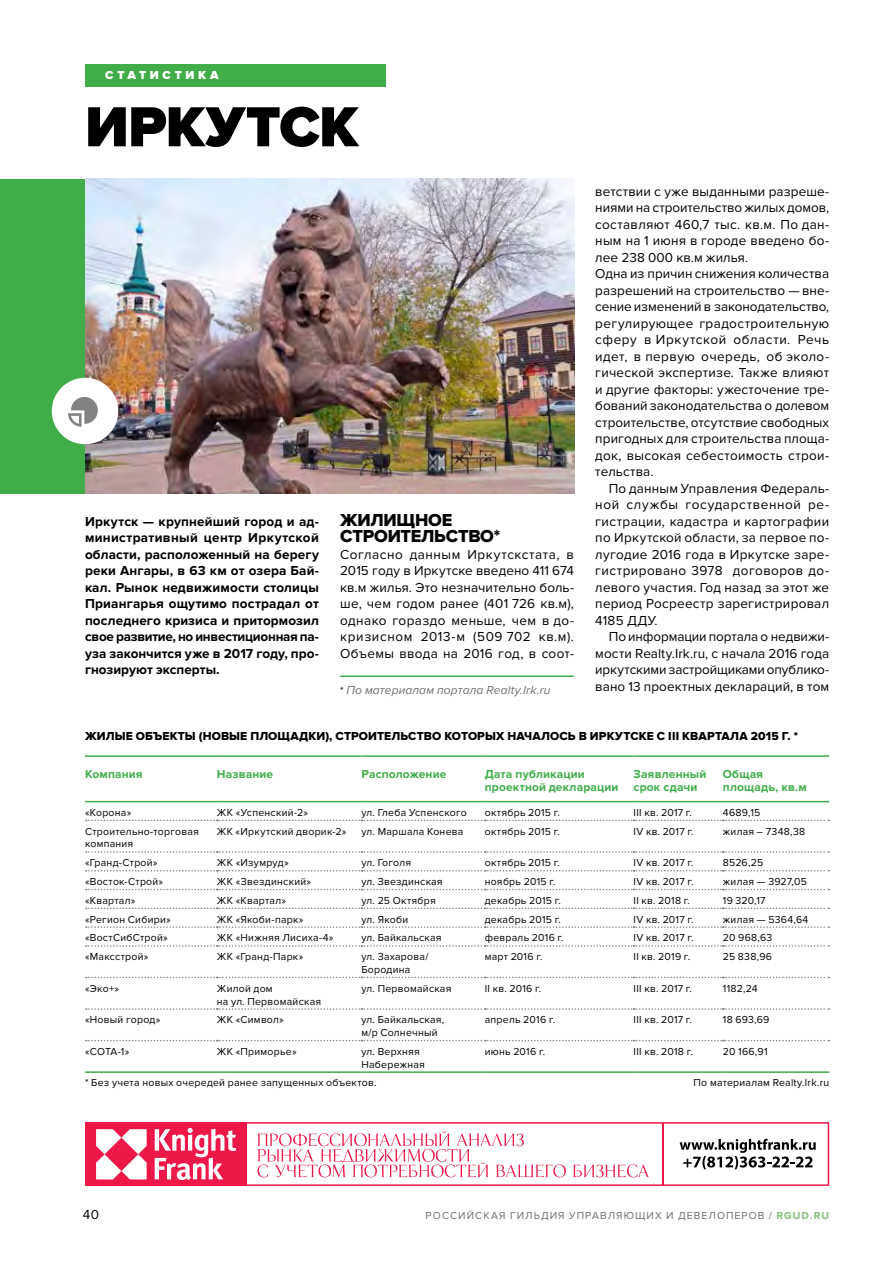
<style>
.page{position:relative;width:893px;height:1263px;background:#fff}
.page>*{position:absolute;margin:0;border:0;box-sizing:border-box;transform-origin:0 0}
.t1{font:900 58.5px "Proxima Nova";letter-spacing:-.015em;color:#000}
.t2{font:18px/16.5px "Proxima Nova Extrabld";letter-spacing:-.015em;color:#000}
.t3{font:13.5px/16.5px "Proxima Nova";letter-spacing:.01em;color:#000;text-align:justify}
.t4{font:700 13.5px/16.5px "Proxima Nova";color:#000;text-align:justify}
.t5{font:700 12px/13.5px "Proxima Nova";letter-spacing:.015em;color:#40ad49}
.t6{font:12px "Proxima Nova Extrabld";letter-spacing:.01em;color:#000}
.t7{font:italic 12px "Proxima Nova";letter-spacing:.01em;color:#6d6e71}
.t8{font:900 12px "Proxima Nova";letter-spacing:.305em;color:#fff}
.t9{font:10.5px/12.8px "Proxima Nova";letter-spacing:.025em;color:#000}
.t10{font:10.5px "Proxima Nova";letter-spacing:.1em;color:#6d6e71}
.s1{font-style:normal;font-size:10.5px;color:#000}
.s2{font-weight:700;color:#82c078}
</style>
<div class="page">
<div style="left:0;top:179px;width:85px;height:314px;background:#40ad49"></div>
<img style="left:85px;top:179px;width:489px;height:314px">
<div style="left:85px;top:64px;width:300px;height:22px;background:#41ad48"></div>
<hr style="left:340px;top:675px;width:234px;height:2px;background:#40ad49">
<div style="left:52px;top:378px;width:66px;height:66px;background:#fff;border-radius:50%"></div>
<svg style="left:68px;top:397px;width:30px;height:30px"></svg>
<svg style="left:85px;top:1122px;width:744px;height:64px"></svg>
<hr style="left:85px;top:755px;width:132px;height:2px;background:#40ad49">
<hr style="left:217px;top:755px;width:144px;height:2px;background:#40ad49">
<hr style="left:361px;top:755px;width:124px;height:2px;background:#40ad49">
<hr style="left:485px;top:755px;width:149px;height:2px;background:#40ad49">
<hr style="left:634px;top:755px;width:89px;height:2px;background:#40ad49">
<hr style="left:723px;top:755px;width:106px;height:2px;background:#40ad49">
<hr style="left:85px;top:801px;width:132px;height:1px;background:#40ad49">
<hr style="left:217px;top:801px;width:144px;height:1px;background:#40ad49">
<hr style="left:361px;top:801px;width:124px;height:1px;background:#40ad49">
<hr style="left:485px;top:801px;width:149px;height:1px;background:#40ad49">
<hr style="left:634px;top:801px;width:89px;height:1px;background:#40ad49">
<hr style="left:723px;top:801px;width:106px;height:1px;background:#40ad49">
<hr style="left:85px;top:1071px;width:132px;height:2px;background:#40ad49">
<hr style="left:217px;top:1071px;width:144px;height:2px;background:#40ad49">
<hr style="left:361px;top:1071px;width:124px;height:2px;background:#40ad49">
<hr style="left:485px;top:1071px;width:149px;height:2px;background:#40ad49">
<hr style="left:634px;top:1071px;width:89px;height:2px;background:#40ad49">
<hr style="left:723px;top:1071px;width:106px;height:2px;background:#40ad49">
<svg style="left:86px;top:820px;width:743px;height:1px"></svg>
<svg style="left:86px;top:851px;width:743px;height:2px"></svg>
<svg style="left:86px;top:870px;width:743px;height:1px"></svg>
<svg style="left:86px;top:889px;width:743px;height:1px"></svg>
<svg style="left:86px;top:907px;width:743px;height:2px"></svg>
<svg style="left:86px;top:926px;width:743px;height:2px"></svg>
<svg style="left:86px;top:945px;width:743px;height:2px"></svg>
<svg style="left:86px;top:977px;width:743px;height:1px"></svg>
<svg style="left:86px;top:1008px;width:743px;height:2px"></svg>
<svg style="left:86px;top:1040px;width:743px;height:1px"></svg>
<p class="t8" style="left:105px;top:68px;width:115px">СТАТИСТИКА</p>
<h1 class="t1" style="left:85px;top:93px;width:275px">ИРКУТСК</h1>
<p class="t3" style="left:595px;top:183px;width:235px;text-align:left">ветствии с уже выданными разреше&shy;ниями на строительство жилых домов, составляют 460,7 тыс. кв.м. По дан&shy;ным на 1 июня в городе введено бо&shy;лее 238 000 кв.м жилья.<br>Одна из причин снижения количества разрешений на строительство — вне&shy;сение изменений в законодательство, регулирующее градостроительную сферу в Иркутской области. Речь идет, в первую очередь, об эколо&shy;гической экспертизе. Также влияют и другие факторы: ужесточение тре&shy;бований законодательства о долевом строительстве, отсутствие свободных пригодных для строительства площа&shy;док, высокая себестоимость строи&shy;тельства.</p>
<p class="t3" style="left:595px;top:480px;width:235px;text-indent:14px">По данным Управления Федераль&shy;ной службы государственной ре&shy;гистрации, кадастра и картографии по Иркутской области, за первое по&shy;лугодие 2016 года в Иркутске заре&shy;гистрировано 3978 договоров до&shy;левого участия. Год назад за этот же период Росреестр зарегистрировал 4185 ДДУ.</p>
<p class="t3" style="left:595px;top:629px;width:235px;text-indent:14px">По информации портала о недвижи&shy;мости Realty.Irk.ru, c начала 2016 года иркутскими застройщиками опублико&shy;вано 13 проектных деклараций, в том</p>
<p class="t6" style="left:85px;top:729px;width:714px">ЖИЛЫЕ ОБЪЕКТЫ (НОВЫЕ ПЛОЩАДКИ), СТРОИТЕЛЬСТВО КОТОРЫХ НАЧАЛОСЬ В ИРКУТСКЕ С III КВАРТАЛА 2015 Г. *</p>
<p class="t5" style="left:85px;top:767px;width:59px">Компания</p>
<p class="t5" style="left:217px;top:767px;width:58px">Название</p>
<p class="t5" style="left:361px;top:767px;width:86px">Расположение</p>
<p class="t5" style="left:485px;top:767px;width:135px">Дата публикации проектной декларации</p>
<p class="t5" style="left:634px;top:767px;width:74px">Заявленный срок сдачи</p>
<p class="t5" style="left:723px;top:767px;width:85px">Общая площадь, кв.м</p>
<p class="t9" style="left:85px;top:806px;width:48px">«Корона»</p>
<p class="t9" style="left:217px;top:806px;width:93px">ЖК «Успенский‑2»</p>
<p class="t9" style="left:361px;top:806px;width:107px">ул. Глеба Успенского</p>
<p class="t9" style="left:485px;top:806px;width:77px">октябрь 2015 г.</p>
<p class="t9" style="left:634px;top:806px;width:60px">III кв. 2017 г.</p>
<p class="t9" style="left:723px;top:806px;width:39px">4689,15</p>
<p class="t9" style="left:85px;top:825px;width:115px">Строительно-торговая компания</p>
<p class="t9" style="left:217px;top:825px;width:131px">ЖК «Иркутский дворик‑2»</p>
<p class="t9" style="left:361px;top:825px;width:103px">ул. Маршала Конева</p>
<p class="t9" style="left:485px;top:825px;width:77px">октябрь 2015 г.</p>
<p class="t9" style="left:634px;top:825px;width:62px">IV кв. 2017 г.</p>
<p class="t9" style="left:723px;top:825px;width:84px">жилая – 7348,38</p>
<p class="t9" style="left:85px;top:856px;width:74px">«Гранд-Строй»</p>
<p class="t9" style="left:217px;top:856px;width:73px">ЖК «Изумруд»</p>
<p class="t9" style="left:361px;top:856px;width:51px">ул. Гоголя</p>
<p class="t9" style="left:485px;top:856px;width:77px">октябрь 2015 г.</p>
<p class="t9" style="left:634px;top:856px;width:62px">IV кв. 2017 г.</p>
<p class="t9" style="left:723px;top:856px;width:42px">8526,25</p>
<p class="t9" style="left:85px;top:875px;width:80px">«Восток-Строй»</p>
<p class="t9" style="left:217px;top:875px;width:96px">ЖК «Звездинский»</p>
<p class="t9" style="left:361px;top:875px;width:83px">ул. Звездинская</p>
<p class="t9" style="left:485px;top:875px;width:72px">ноябрь 2015 г.</p>
<p class="t9" style="left:634px;top:875px;width:62px">IV кв. 2017 г.</p>
<p class="t9" style="left:723px;top:875px;width:86px">жилая — 3927,05</p>
<p class="t9" style="left:85px;top:894px;width:52px">«Квартал»</p>
<p class="t9" style="left:217px;top:894px;width:71px">ЖК «Квартал»</p>
<p class="t9" style="left:361px;top:894px;width:76px">ул. 25 Октября</p>
<p class="t9" style="left:485px;top:894px;width:78px">декабрь 2015 г.</p>
<p class="t9" style="left:634px;top:894px;width:58px">II кв. 2018 г.</p>
<p class="t9" style="left:723px;top:894px;width:44px">19 320,17</p>
<p class="t9" style="left:85px;top:913px;width:87px">«Регион Сибири»</p>
<p class="t9" style="left:217px;top:913px;width:88px">ЖК «Якоби-парк»</p>
<p class="t9" style="left:361px;top:913px;width:48px">ул. Якоби</p>
<p class="t9" style="left:485px;top:913px;width:78px">декабрь 2015 г.</p>
<p class="t9" style="left:634px;top:913px;width:62px">IV кв. 2017 г.</p>
<p class="t9" style="left:723px;top:913px;width:87px">жилая — 5364,64</p>
<p class="t9" style="left:85px;top:932px;width:84px">«ВостСибСтрой»</p>
<p class="t9" style="left:217px;top:932px;width:118px">ЖК «Нижняя Лисиха‑4»</p>
<p class="t9" style="left:361px;top:932px;width:82px">ул. Байкальская</p>
<p class="t9" style="left:485px;top:932px;width:80px">февраль 2016 г.</p>
<p class="t9" style="left:634px;top:932px;width:62px">IV кв. 2017 г.</p>
<p class="t9" style="left:723px;top:932px;width:51px">20 968,63</p>
<p class="t9" style="left:85px;top:950px;width:65px">«Максстрой»</p>
<p class="t9" style="left:217px;top:950px;width:88px">ЖК «Гранд-Парк»</p>
<p class="t9" style="left:361px;top:950px;width:69px">ул. Захарова/<br>Бородина</p>
<p class="t9" style="left:485px;top:950px;width:59px">март 2016 г.</p>
<p class="t9" style="left:634px;top:950px;width:58px">II кв. 2019 г.</p>
<p class="t9" style="left:723px;top:950px;width:51px">25 838,96</p>
<p class="t9" style="left:85px;top:982px;width:36px">«Эко+»</p>
<p class="t9" style="left:217px;top:982px;width:106px">Жилой дом<br>на ул. Первомайская</p>
<p class="t9" style="left:361px;top:982px;width:91px">ул. Первомайская</p>
<p class="t9" style="left:485px;top:982px;width:58px">II кв. 2016 г.</p>
<p class="t9" style="left:634px;top:982px;width:60px">III кв. 2017 г.</p>
<p class="t9" style="left:723px;top:982px;width:36px">1182,24</p>
<p class="t9" style="left:85px;top:1013px;width:77px">«Новый город»</p>
<p class="t9" style="left:217px;top:1013px;width:68px">ЖК «Символ»</p>
<p class="t9" style="left:361px;top:1013px;width:84px">ул. Байкальская, м/р Солнечный</p>
<p class="t9" style="left:485px;top:1013px;width:72px">апрель 2016 г.</p>
<p class="t9" style="left:634px;top:1013px;width:60px">III кв. 2017 г.</p>
<p class="t9" style="left:723px;top:1013px;width:48px">18 693,69</p>
<p class="t9" style="left:85px;top:1045px;width:46px">«СОТА‑1»</p>
<p class="t9" style="left:217px;top:1045px;width:81px">ЖК «Приморье»</p>
<p class="t9" style="left:361px;top:1045px;width:65px">ул. Верхняя<br>Набережная</p>
<p class="t9" style="left:485px;top:1045px;width:62px">июнь 2016 г.</p>
<p class="t9" style="left:634px;top:1045px;width:61px">III кв. 2018 г.</p>
<p class="t9" style="left:723px;top:1045px;width:46px">20 166,91</p>
<p class="t9" style="left:85px;top:1076px;width:293px">* Без учета новых очередей ранее запущенных объектов.</p>
<p class="t9" style="left:693px;top:1076px;width:137px">По материалам Realty.Irk.ru</p>
<p class="t4" style="left:85px;top:513px;width:235px">Иркутск — крупнейший город и ад&shy;министративный центр Иркутской области, расположенный на берегу реки Ангары, в 63 км от озера Бай&shy;кал. Рынок недвижимости столицы Приангарья ощутимо пострадал от последнего кризиса и притормозил свое развитие, но инвестиционная па&shy;уза закончится уже в 2017 году, про&shy;гнозируют эксперты.</p>
<h2 class="t2" style="left:340px;top:512px;width:162px">ЖИЛИЩНОЕ<br>СТРОИТЕЛЬСТВО*</h2>
<p class="t3" style="left:340px;top:546px;width:235px">Согласно данным Иркутскстата, в 2015 году в Иркутске введено 411 674 кв.м жилья. Это незначительно боль&shy;ше, чем годом ранее (401 726 кв.м), однако гораздо меньше, чем в до&shy;кризисном 2013-м (509 702 кв.м).<br>Объемы ввода на 2016 год, в соот-</p>
<p class="t7" style="left:340px;top:683px;width:212px"><span class="s1">*</span> По материалам портала Realty.Irk.ru</p>
<p class="t3" style="left:83px;top:1207px;width:18px">40</p>
<p class="t10" style="left:426px;top:1209px;width:405px">РОССИЙСКАЯ ГИЛЬДИЯ УПРАВЛЯЮЩИХ И ДЕВЕЛОПЕРОВ / <span class="s2">RGUD.RU</span></p>
</div>
